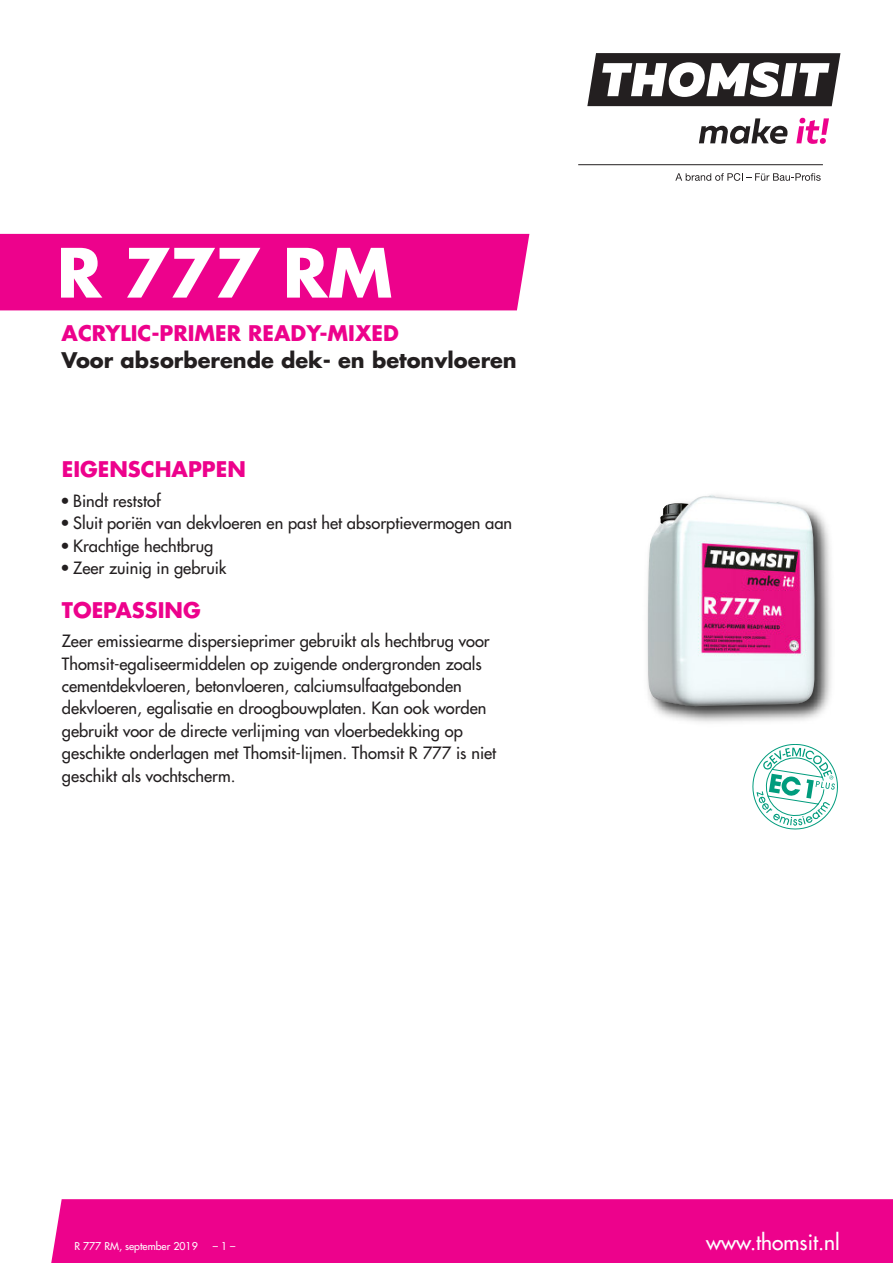
<style>
.page{position:relative;width:893px;height:1263px;background:#fff}
.page>*{position:absolute;margin:0;border:0;box-sizing:border-box;transform-origin:0 0}
.t1{font:700 66px "Futura";color:#fff}
.t2{font:700 21px "Futura";color:#ed028c}
.t3{font:700 21px "Futura";color:#231f20}
.t4{font:21px "Futura";color:#fff}
.t5{font:16.5px/22.5px "Futura";color:#231f20}
.t6{font:10.5px "Futura";color:#fff}
.s1{font-stretch:condensed}
</style>
<div class="page">
<svg style="left:587px;top:53px;width:253px;height:53px"></svg>
<svg style="left:699px;top:118px;width:89px;height:26px"></svg>
<svg style="left:796px;top:118px;width:33px;height:26px"></svg>
<hr style="left:578px;top:164px;width:245px;height:1px;background:#231f20">
<svg style="left:675px;top:173px;width:146px;height:8px"></svg>
<svg style="left:753px;top:744px;width:85px;height:85px"></svg>
<div style="left:51px;top:1199px;width:842px;height:64px;background:#ed028c"></div>
<div style="left:0;top:234px;width:529px;height:76px;background:#ed028c"></div>
<img style="left:647px;top:510px;width:185px;height:213px">
<img style="left:648px;top:495px;width:167px;height:211px">
<h1 class="t1" style="left:57px;top:243px;width:337px">R 777 RM</h1>
<p class="t2" style="left:62px;top:323px;width:339px">ACRYLIC-PRIMER READY-MIXED</p>
<p class="t3" style="left:62px;top:350px;width:457px">Voor absorberende dek- en betonvloeren</p>
<p class="t2" style="left:62px;top:460px;width:185px">EIGENSCHAPPEN</p>
<p class="t5" style="left:62px;top:490px;width:100px"><span class="s1">•</span> Bindt reststof</p>
<p class="t5" style="left:62px;top:513px;width:452px"><span class="s1">•</span> Sluit poriën van dekvloeren en past het absorptievermogen aan</p>
<p class="t5" style="left:62px;top:535px;width:153px"><span class="s1">•</span> Krachtige hechtbrug</p>
<p class="t5" style="left:62px;top:558px;width:166px"><span class="s1">•</span> Zeer zuinig in gebruik</p>
<p class="t2" style="left:62px;top:600px;width:140px">TOEPASSING</p>
<p class="t5" style="left:62px;top:631px;width:436px">Zeer emissiearme dispersieprimer gebruikt als hechtbrug voor Thomsit-egaliseermiddelen op zuigende ondergronden zoals cementdekvloeren, betonvloeren, calciumsulfaatgebonden dekvloeren, egalisatie en droogbouwplaten. Kan ook worden gebruikt voor de directe verlijming van vloerbedekking op geschikte onderlagen met Thomsit-lijmen. Thomsit R 777 is niet geschikt als vochtscherm.</p>
<p class="t6" style="left:74px;top:1241px;width:125px">R 777 RM, september 2019</p>
<p class="t6" style="left:213px;top:1241px;width:24px">–1–</p>
<p class="t4" style="left:706px;top:1232px;width:135px">www.thomsit.nl</p>
</div>
